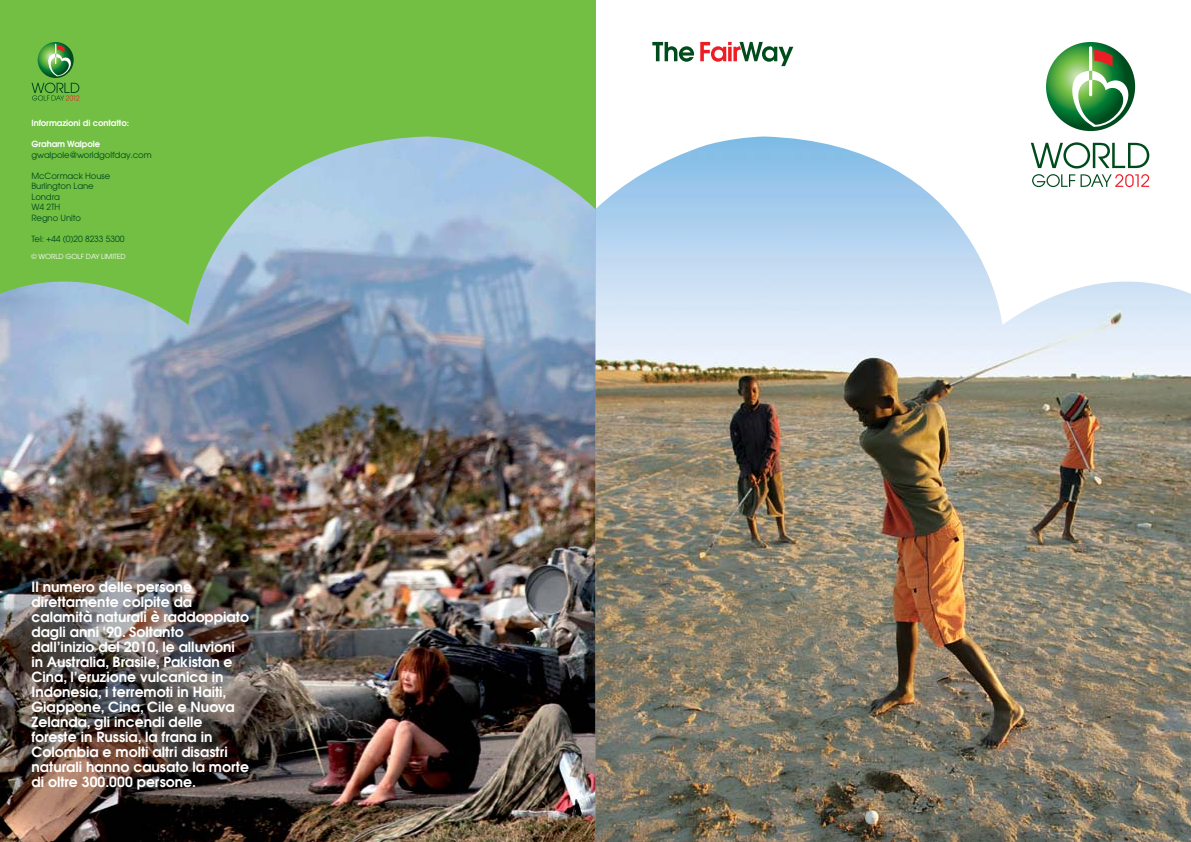
<style>
.page{position:relative;width:1191px;height:842px;background:#fff}
.page>*{position:absolute;margin:0;border:0;box-sizing:border-box;transform-origin:0 0}
.t1{font:600 14px/15px "Avant Garde";color:#fff}
.t2{font:8.5px/10.5px "Avant Garde";letter-spacing:-.01em;color:#004b1c}
.t3{font:600 8.5px "Avant Garde";letter-spacing:-.01em;color:#fff}
.t4{font:7px "Avant Garde";letter-spacing:-.01em;color:#fff}
</style>
<div class="page">
<div style="left:0;top:0;width:595px;height:842px;background:#72bf44"></div>
<img style="left:0;top:136px;width:1191px;height:706px">
<svg style="left:652px;top:42px;width:42px;height:20px"></svg>
<svg style="left:700px;top:42px;width:93px;height:24px"></svg>
<svg style="left:31px;top:83px;width:48px;height:18px"></svg>
<svg style="left:38px;top:42px;width:36px;height:36px"></svg>
<svg style="left:47px;top:44px;width:27px;height:33px"></svg>
<svg style="left:1030px;top:142px;width:119px;height:45px"></svg>
<svg style="left:1046px;top:42px;width:89px;height:89px"></svg>
<svg style="left:1068px;top:46px;width:68px;height:81px"></svg>
<p class="t3" style="left:31px;top:117px;width:99px">Informazioni di contatto:</p>
<p class="t3" style="left:31px;top:138px;width:70px">Graham Walpole</p>
<p class="t2" style="left:31px;top:149px;width:122px">gwalpole@worldgolfday.com</p>
<p class="t2" style="left:31px;top:170px;width:80px">McCormack House<br>Burlington Lane<br>Londra<br>W4 2TH<br>Regno Unito</p>
<p class="t2" style="left:31px;top:233px;width:94px">Tel: +44 (0)20 8233 5300</p>
<p class="t4" style="left:31px;top:252px;width:96px">© WORLD GOLF DAY LIMITED</p>
<p class="t1" style="left:31px;top:579px;width:219px">Il numero delle persone direttamente colpite da calamità naturali è raddoppiato dagli anni ‘90. Soltanto dall’inizio del 2010, le alluvioni in Australia, Brasile, Pakistan e<br>Cina, l’eruzione vulcanica in<br>Indonesia, i terremoti in Haiti,<br>Giappone, Cina, Cile e Nuova<br>Zelanda, gli incendi delle foreste in Russia, la frana in<br>Colombia e molti altri disastri naturali hanno causato la morte di oltre 300.000 persone.</p>
</div>
